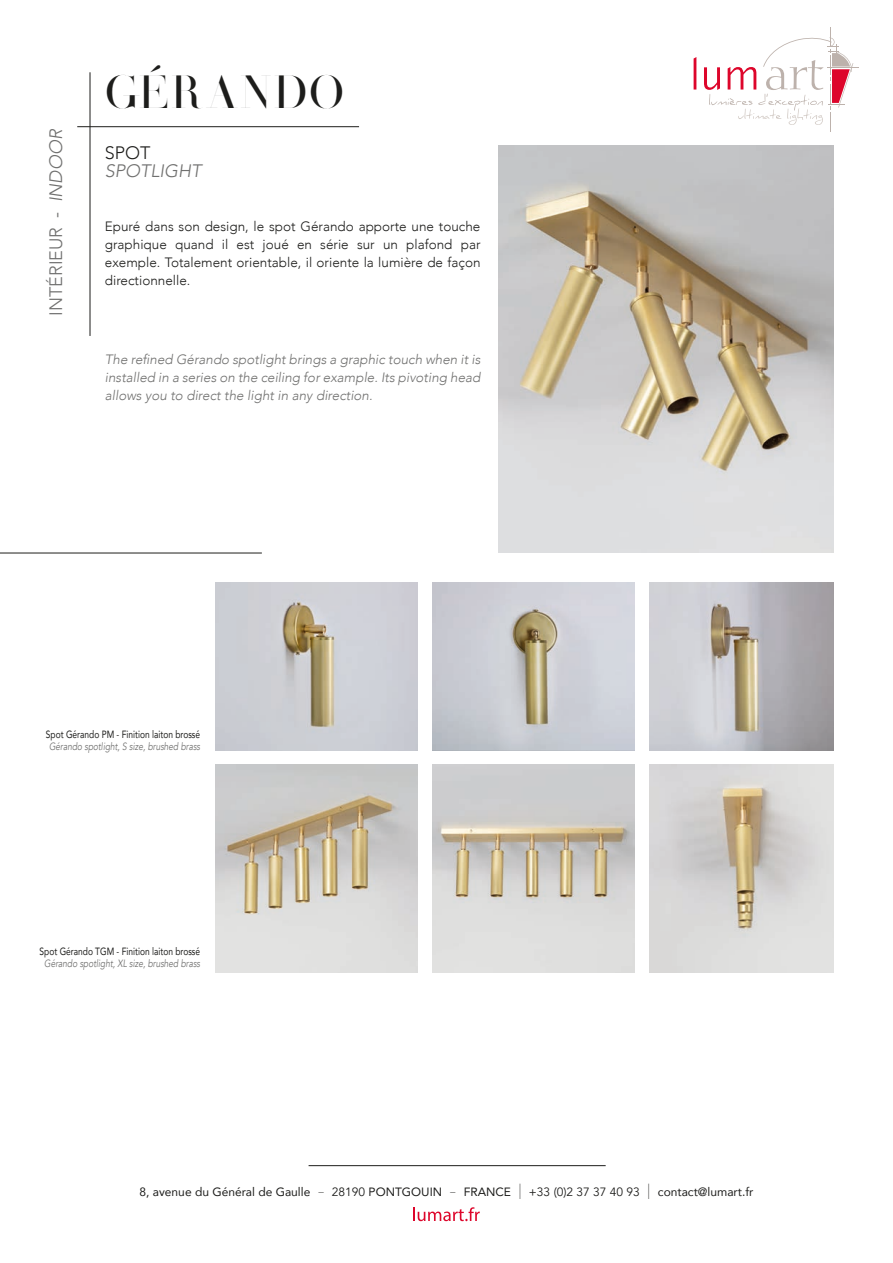
<style>
.page{position:relative;width:893px;height:1263px;background:#fff}
.page>*{position:absolute;margin:0;border:0;box-sizing:border-box;transform-origin:0 0}
.t1{font:46.5px "Henri Didot";letter-spacing:.05em;color:#1d1d1b}
.t2{font:300 18px "Avenir";color:#70706f}
.t3{font:italic 300 18px "Avenir";color:#70706f}
.t4{font:300 18px "Avenir";color:#1d1d1b}
.t5{font:300 13.5px/18px "Avenir";color:#1d1d1b;text-align:justify}
.t6{font:italic 300 13.5px/18px "Avenir";color:#70706f;text-align:justify}
.t7{font:12px "Avenir";color:#1d1d1b}
.t8{font:italic 10.5px "Avenir";color:#70706f;scale:.8 1}
.t9{font:10.5px "Avenir";color:#1d1d1b;scale:.8 1}
.s1{font-style:italic}
.s2{font-family:"Gotham";font-weight:100;font-size:21px}
.s3{font-style:inherit}
</style>
<div class="page">
<img style="left:650px;top:765px;width:183px;height:207px">
<img style="left:432px;top:765px;width:203px;height:207px">
<img style="left:215px;top:765px;width:203px;height:207px">
<img style="left:650px;top:583px;width:183px;height:167px">
<img style="left:432px;top:583px;width:203px;height:167px">
<img style="left:215px;top:583px;width:203px;height:167px">
<hr style="left:77px;top:126px;width:282px;height:1px;background:#1d1d1b">
<hr style="left:309px;top:1165px;width:297px;height:1px;background:#1d1d1b">
<hr style="left:90px;top:72px;width:1px;height:264px;background:#1d1d1b">
<hr style="left:827px;top:68px;width:31px;height:1px;background:#bdb2ac">
<svg style="left:694px;top:57px;width:2px;height:33px"></svg>
<svg style="left:704px;top:27px;width:149px;height:105px"></svg>
<svg style="left:413px;top:1207px;width:67px;height:14px"></svg>
<img style="left:499px;top:145px;width:334px;height:408px">
<hr style="left:0;top:553px;width:262px;height:1px;background:#1d1d1b">
<p class="t2" style="left:45px;top:316px;width:188px;rotate:-90deg">INTÉRIEUR - <span class="s1">INDOOR</span></p>
<p class="t1" style="left:105px;top:62px;width:240px">GÉRANDO</p>
<p class="t4" style="left:105px;top:142px;width:47px">SPOT</p>
<p class="t3" style="left:105px;top:160px;width:98px">SPOTLIGHT</p>
<p class="t5" style="left:105px;top:218px;width:377px">Epuré dans son design, le spot Gérando apporte une touche graphique quand il est joué en série sur un plafond par exemple. Totalement orientable, il oriente la lumière de façon directionnelle.</p>
<p class="t6" style="left:105px;top:350px;width:377px">The refined Gérando spotlight brings a graphic touch when it is installed in a series on the ceiling for example. Its pivoting head allows you to direct the light in any direction.</p>
<p class="t9" style="left:46px;top:726px;width:194px">Spot Gérando PM - Finition laiton brossé</p>
<p class="t8" style="left:49px;top:740px;width:190px">Gérando spotlight, S size, brushed brass</p>
<p class="t9" style="left:40px;top:943px;width:202px">Spot Gérando TGM - Finition laiton brossé</p>
<p class="t8" style="left:44px;top:957px;width:197px">Gérando spotlight, XL size, brushed brass</p>
<p class="t7" style="left:140px;top:1182px;width:615px">8, avenue du Général de Gaulle <span class="s2">-</span> <span class="s3">28190</span> PONTGOUIN <span class="s2">-</span> FRANCE <span class="s2">l</span> +<span class="s3">33 (0)2 37 37 40 93</span> <span class="s2">l</span> contact@lumart.fr</p>
</div>
